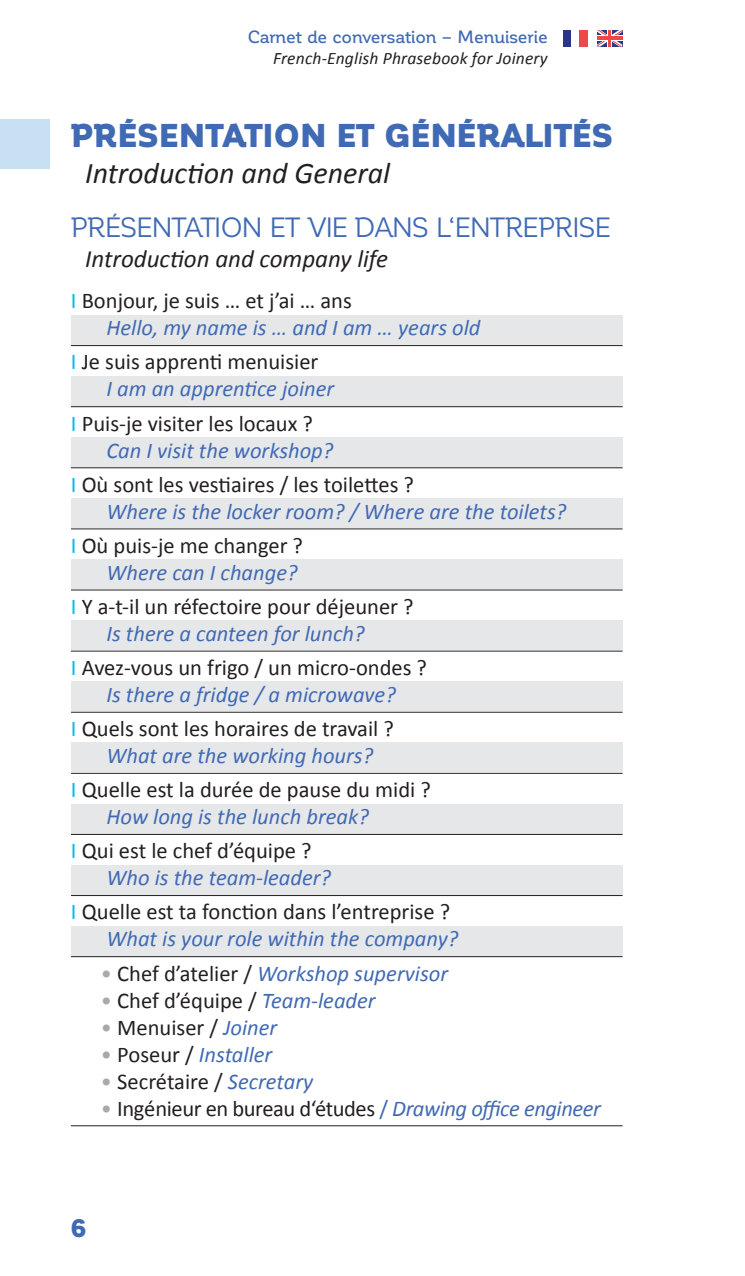
<style>
.page{position:relative;width:745px;height:1276px;background:#fff}
.page>*{position:absolute;margin:0;border:0;box-sizing:border-box;transform-origin:0 0}
.t1{font:900 32.5px "Corporative";color:#406ab4}
.t2{font:italic 30px "Calibri";color:#231f20}
.t3{font:27.5px "Corporative";letter-spacing:-.02em;color:#406ab4}
.t4{font:italic 25px "Calibri";color:#231f20}
.t5{font:900 25px "Corporative";color:#406ab4}
.t6{font:22.5px/27px "Calibri";color:#231f20}
.t7{font:italic 22.5px/27px "Calibri";color:#406ab4}
.t8{font:22.5px "Calibri";letter-spacing:-.02em;color:#231f20}
.t9{font:italic 17.5px "Calibri";letter-spacing:.01em;color:#231f20}
.t10{font:500 17.5px "Corporative";letter-spacing:-.01em;color:#406ab4}
.s1{font-style:normal;color:#00baf1}
.s2{font-style:normal;color:#231f20}
.s3{color:#00baf1}
.s4{font-style:italic;color:#406ab4}
.s5{font-style:normal;color:#a8a9ad}
.s6{color:#a8a9ad}
.s7{color:#406ab4}
</style>
<div class="page">
<div style="left:0;top:119px;width:50px;height:49px;background:#c7e0f3"></div>
<div style="left:562px;top:30px;width:8px;height:17px;background:#29368a"></div>
<div style="left:579px;top:30px;width:8px;height:17px;background:#ef4846"></div>
<svg style="left:597px;top:30px;width:25px;height:17px"></svg>
<div style="left:71px;top:315px;width:551px;height:29px;background:#e6e7e9"></div>
<hr style="left:71px;top:345px;width:551px;height:1px;background:#231f20">
<div style="left:71px;top:376px;width:551px;height:29px;background:#e6e7e9"></div>
<hr style="left:71px;top:406px;width:551px;height:1px;background:#231f20">
<div style="left:71px;top:437px;width:551px;height:30px;background:#e6e7e9"></div>
<hr style="left:71px;top:467px;width:551px;height:1px;background:#231f20">
<div style="left:71px;top:498px;width:551px;height:30px;background:#e6e7e9"></div>
<hr style="left:71px;top:528px;width:551px;height:1px;background:#231f20">
<div style="left:71px;top:559px;width:551px;height:30px;background:#e6e7e9"></div>
<hr style="left:71px;top:589px;width:551px;height:1px;background:#231f20">
<div style="left:71px;top:620px;width:551px;height:30px;background:#e6e7e9"></div>
<hr style="left:71px;top:650px;width:551px;height:1px;background:#231f20">
<div style="left:71px;top:681px;width:551px;height:30px;background:#e6e7e9"></div>
<hr style="left:71px;top:712px;width:551px;height:1px;background:#231f20">
<div style="left:71px;top:742px;width:551px;height:30px;background:#e6e7e9"></div>
<hr style="left:71px;top:773px;width:551px;height:1px;background:#231f20">
<div style="left:71px;top:804px;width:551px;height:29px;background:#e6e7e9"></div>
<hr style="left:71px;top:834px;width:551px;height:1px;background:#231f20">
<div style="left:71px;top:865px;width:551px;height:29px;background:#e6e7e9"></div>
<hr style="left:71px;top:895px;width:551px;height:1px;background:#231f20">
<div style="left:71px;top:926px;width:551px;height:29px;background:#e6e7e9"></div>
<hr style="left:71px;top:956px;width:551px;height:1px;background:#231f20">
<hr style="left:71px;top:1125px;width:551px;height:1px;background:#231f20">
<p class="t10" style="left:248px;top:31px;width:301px">Carnet de conversation – Menuiserie</p>
<p class="t9" style="left:273px;top:48px;width:276px">French-English Phrasebook for Joinery</p>
<h1 class="t1" style="left:71px;top:123px;width:543px">PRÉSENTATION ET GÉNÉRALITÉS</h1>
<h2 class="t2" style="left:85px;top:154px;width:306px">Introduction and General</h2>
<p class="t3" style="left:71px;top:217px;width:540px">PRÉSENTATION ET VIE DANS L‘ENTREPRISE</p>
<p class="t4" style="left:85px;top:243px;width:304px">Introduction and company life</p>
<p class="t7" style="left:106px;top:287px;width:375px;text-indent:-35px"><span class="s1">I</span> <span class="s2">Bonjour, je suis … et j’ai … ans<br></span>Hello, my name is … and I am … years old</p>
<p class="t6" style="left:106px;top:348px;width:229px;text-indent:-35px"><span class="s3">I</span> Je suis apprenti menuisier<br><span class="s4">I am an apprentice joiner</span></p>
<p class="t6" style="left:106px;top:409px;width:228px;text-indent:-35px"><span class="s3">I</span> Puis-je visiter les locaux ?<br><span class="s4">Can I visit the workshop?</span></p>
<p class="t7" style="left:106px;top:470px;width:461px;text-indent:-35px"><span class="s1">I</span> <span class="s2">Où sont les vestiaires / les toilettes ?<br></span>Where is the locker room? / Where are the toilets?</p>
<p class="t6" style="left:71px;top:531px;width:233px;text-align:right"><span class="s3">I</span> Où puis-je me changer ?<br><span class="s4">Where can I change?</span></p>
<p class="t6" style="left:106px;top:592px;width:308px;text-indent:-35px"><span class="s3">I</span> Y a-t-il un réfectoire pour déjeuner ?<br><span class="s4">Is there a canteen for lunch?</span></p>
<p class="t6" style="left:71px;top:654px;width:357px;text-align:center"><span class="s3">I</span> Avez-vous un frigo / un micro-ondes ?<br><span class="s4">Is there a fridge / a microwave?</span></p>
<p class="t6" style="left:106px;top:715px;width:289px;text-indent:-35px"><span class="s3">I</span> Quels sont les horaires de travail ?<br><span class="s4">What are the working hours?</span></p>
<p class="t6" style="left:106px;top:776px;width:326px;text-indent:-35px"><span class="s3">I</span> Quelle est la durée de pause du midi ?<br><span class="s4">How long is the lunch break?</span></p>
<p class="t6" style="left:106px;top:837px;width:226px;text-indent:-35px"><span class="s3">I</span> Qui est le chef d’équipe ?<br><span class="s4">Who is the team-leader?</span></p>
<p class="t6" style="left:106px;top:898px;width:353px;text-indent:-35px"><span class="s3">I</span> Quelle est ta fonction dans l’entreprise ?<br><span class="s4">What is your role within the company?</span></p>
<p class="t7" style="left:101px;top:959px;width:348px"><span class="s5">•</span> <span class="s2">Chef d’atelier /</span> Workshop supervisor</p>
<p class="t6" style="left:101px;top:986px;width:276px"><span class="s6">•</span> Chef d’équipe / <span class="s4">Team-leader</span></p>
<p class="t6" style="left:101px;top:1013px;width:178px"><span class="s6">•</span> Menuiser / <span class="s4">Joiner</span></p>
<p class="t7" style="left:101px;top:1040px;width:173px"><span class="s5">•</span> <span class="s2">Poseur /</span> Installer</p>
<p class="t6" style="left:101px;top:1067px;width:214px"><span class="s6">•</span> Secrétaire / <span class="s4">Secretary</span></p>
<p class="t8" style="left:101px;top:1094px;width:501px"><span class="s6">•</span> Ingénieur en bureau d‘études <span class="s7">/</span> <span class="s4">Drawing office engineer</span></p>
<p class="t5" style="left:71px;top:1219px;width:17px">6</p>
</div>
